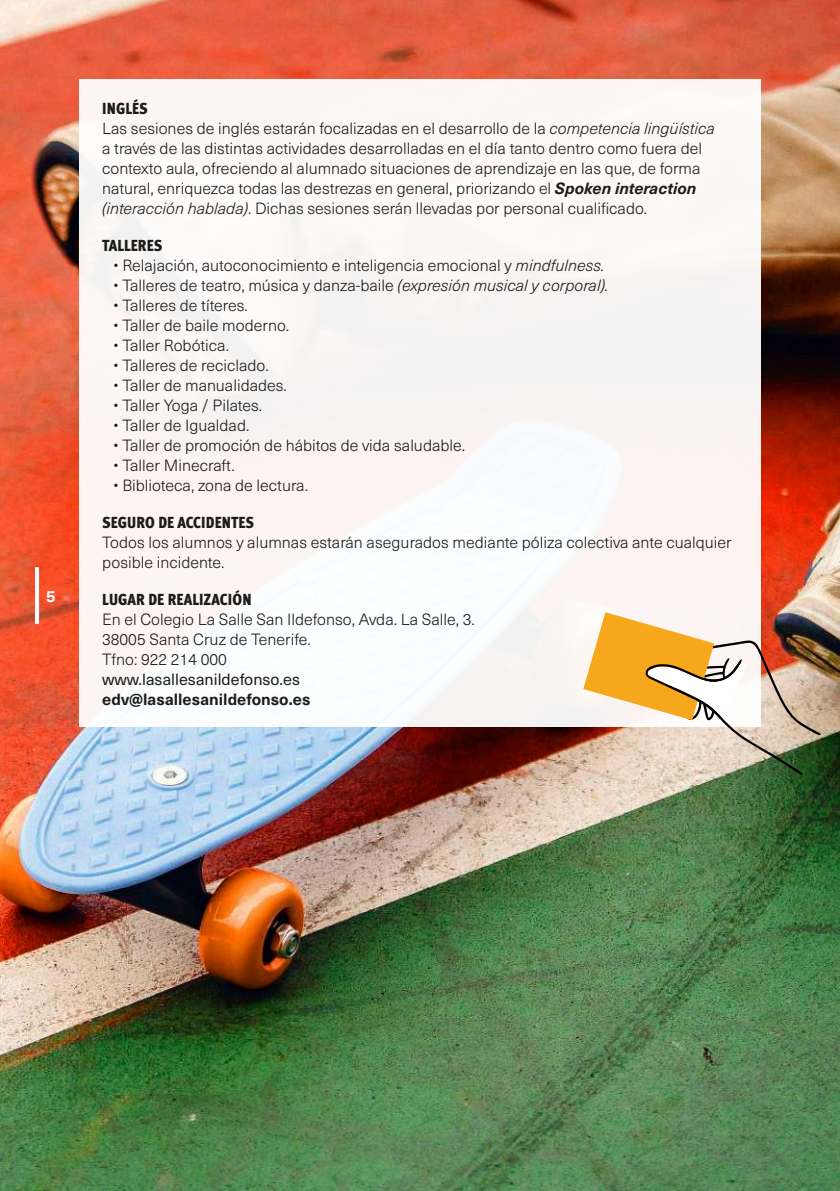
<style>
.page{position:relative;width:840px;height:1191px;background:#fff}
.page>*{position:absolute;margin:0;border:0;box-sizing:border-box;transform-origin:0 0}
.t1{font:300 16px/20px "Neue Haas Unica W1 G";color:#1c1c1a}
.t2{font:900 condensed 16px "Meta Pro";letter-spacing:.005em;color:#1c1c1a}
.t3{font:16px "Neue Haas Unica W1 G";color:#1c1c1a}
.t4{font:700 16px "Neue Haas Unica W1 G";color:#1c1c1a}
.t5{font:700 16px "Neue Haas Unica W1 G";color:#fff}
.s1{font-style:italic}
.s2{font-weight:700;font-style:italic}
</style>
<div class="page">
<img style="left:0;top:0;width:839px;height:1191px">
<div style="left:79px;top:79px;width:681px;height:648px;background:#fcf6f4"></div>
<img style="left:583px;top:612px;width:237px;height:163px">
<svg style="left:35px;top:567px;width:4px;height:57px"></svg>
<p class="t5" style="left:46px;top:584px;width:11px">5</p>
<p class="t2" style="left:102px;top:96px;width:47px">INGLÉS</p>
<p class="t1" style="left:102px;top:118px;width:614px">Las sesiones de inglés estarán focalizadas en el desarrollo de la <span class="s1">competencia lingüística </span>a través de las distintas actividades desarrolladas en el día tanto dentro como fuera del contexto aula, ofreciendo al alumnado situaciones de aprendizaje en las que, de forma natural, enriquezca todas las destrezas en general, priorizando el <span class="s2">Spoken interaction </span><span class="s1">(interacción hablada)</span>. Dichas sesiones serán llevadas por personal cualificado.</p>
<p class="t2" style="left:102px;top:233px;width:62px">TALLERES</p>
<p class="t1" style="left:113px;top:255px;width:492px">• Relajación, autoconocimiento e inteligencia emocional y <span class="s1">mindfulness.</span></p>
<p class="t1" style="left:113px;top:275px;width:496px">• Talleres de teatro, música y danza-baile <span class="s1">(expresión musical y corporal).</span></p>
<p class="t1" style="left:113px;top:295px;width:136px">• Talleres de títeres.</p>
<p class="t1" style="left:113px;top:315px;width:177px">• Taller de baile moderno.</p>
<p class="t1" style="left:113px;top:335px;width:117px">• Taller Robótica.</p>
<p class="t1" style="left:113px;top:355px;width:157px">• Talleres de reciclado.</p>
<p class="t1" style="left:113px;top:375px;width:175px">• Taller de manualidades.</p>
<p class="t1" style="left:113px;top:395px;width:150px">• Taller Yoga / Pilates.</p>
<p class="t1" style="left:113px;top:415px;width:137px">• Taller de Igualdad.</p>
<p class="t1" style="left:113px;top:435px;width:353px">• Taller de promoción de hábitos de vida saludable.</p>
<p class="t1" style="left:113px;top:455px;width:123px">• Taller Minecraft.</p>
<p class="t1" style="left:113px;top:475px;width:196px">• Biblioteca, zona de lectura.</p>
<p class="t2" style="left:102px;top:510px;width:153px">SEGURO DE ACCIDENTES</p>
<p class="t1" style="left:102px;top:532px;width:630px">Todos los alumnos y alumnas estarán asegurados mediante póliza colectiva ante cualquier posible incidente.</p>
<p class="t2" style="left:102px;top:587px;width:151px">LUGAR DE REALIZACIÓN</p>
<p class="t1" style="left:102px;top:609px;width:374px">En el Colegio La Salle San Ildefonso, Avda. La Salle, 3.<br>38005 Santa Cruz de Tenerife.<br>Tfno: 922 214 000</p>
<p class="t3" style="left:102px;top:668px;width:199px">www.lasallesanildefonso.es</p>
<p class="t4" style="left:102px;top:687px;width:210px">edv@lasallesanildefonso.es</p>
</div>
